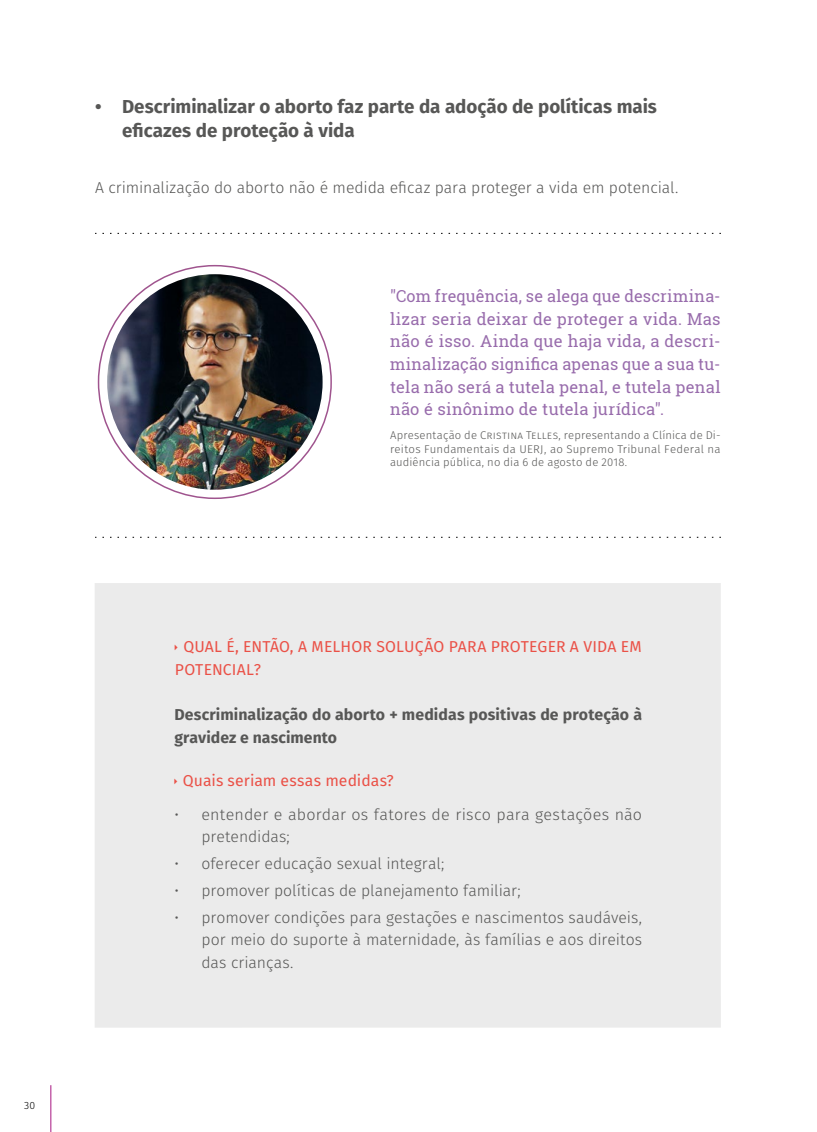
<style>
.page{position:relative;width:817px;height:1132px;background:#fff}
.page>*{position:absolute;margin:0;border:0;box-sizing:border-box;transform-origin:0 0}
.t1{font:700 18.75px/24px "Fira Sans";color:#575756}
.t2{font:16.5px/22.5px "Roboto Slab";letter-spacing:.015em;color:#986cac;text-align:justify}
.t3{font:300 15.75px/22.5px "Fira Sans";letter-spacing:-.005em;color:#575756}
.t4{font:15.75px/22.5px "Fira Sans";letter-spacing:.01em;color:#ea5147}
.t5{font:700 15.75px/22.5px "Fira Sans";letter-spacing:.005em;color:#575756}
.t6{font:300 11.25px/13.5px "Fira Sans";letter-spacing:.015em;color:#575756;text-align:justify}
.t7{font:300 10.5px "Fira Sans";color:#000}
</style>
<div class="page">
<hr style="left:51px;top:1084px;width:1px;height:47px;background:#a71681">
<div style="left:95px;top:583px;width:625px;height:444px;background:#ebebeb"></div>
<svg style="left:95px;top:233px;width:625px;height:1px"></svg>
<svg style="left:95px;top:536px;width:625px;height:1px"></svg>
<img style="left:107px;top:274px;width:215px;height:215px;border-radius:108px">
<p class="t1" style="left:122px;top:93px;width:536px;text-indent:-27px">• Descriminalizar o aborto faz parte da adoção de políticas mais eficazes de proteção à vida</p>
<p class="t3" style="left:95px;top:176px;width:584px">A criminalização do aborto não é medida eficaz para proteger a vida em potencial.</p>
<p class="t2" style="left:390px;top:285px;width:332px">"Com frequência, se alega que descrimina&shy;lizar seria deixar de proteger a vida. Mas não é isso. Ainda que haja vida, a descri&shy;minalização significa apenas que a sua tu&shy;tela não será a tutela penal, e tutela penal não é sinônimo de tutela jurídica".</p>
<p class="t6" style="left:390px;top:428px;width:332px">Apresentação de Cristina Telles, representando a Clínica de Di&shy;reitos Fundamentais da UERJ, ao Supremo Tribunal Federal na audiência pública, no dia 6 de agosto de 2018.</p>
<p class="t7" style="left:24px;top:1097px;width:13px">30</p>
<p class="t4" style="left:175px;top:634px;width:468px;text-indent:9px">QUAL É, ENTÃO, A MELHOR SOLUÇÃO PARA PROTEGER A VIDA EM<br>POTENCIAL?</p>
<p class="t5" style="left:174px;top:702px;width:469px">Descriminalização do aborto + medidas positivas de proteção à gravidez e nascimento</p>
<p class="t4" style="left:183px;top:769px;width:212px">Quais seriam essas medidas?</p>
<p class="t3" style="left:201px;top:802px;width:442px;text-indent:-27px">• entender e abordar os fatores de risco para gestações não pretendidas;</p>
<p class="t3" style="left:174px;top:851px;width:271px">• oferecer educação sexual integral;</p>
<p class="t3" style="left:174px;top:878px;width:347px">• promover políticas de planejamento familiar;</p>
<p class="t3" style="left:201px;top:905px;width:442px;text-align:justify;text-indent:-27px">• promover condições para gestações e nascimentos saudáveis, por meio do suporte à maternidade, às famílias e aos direitos das crianças.</p>
</div>
